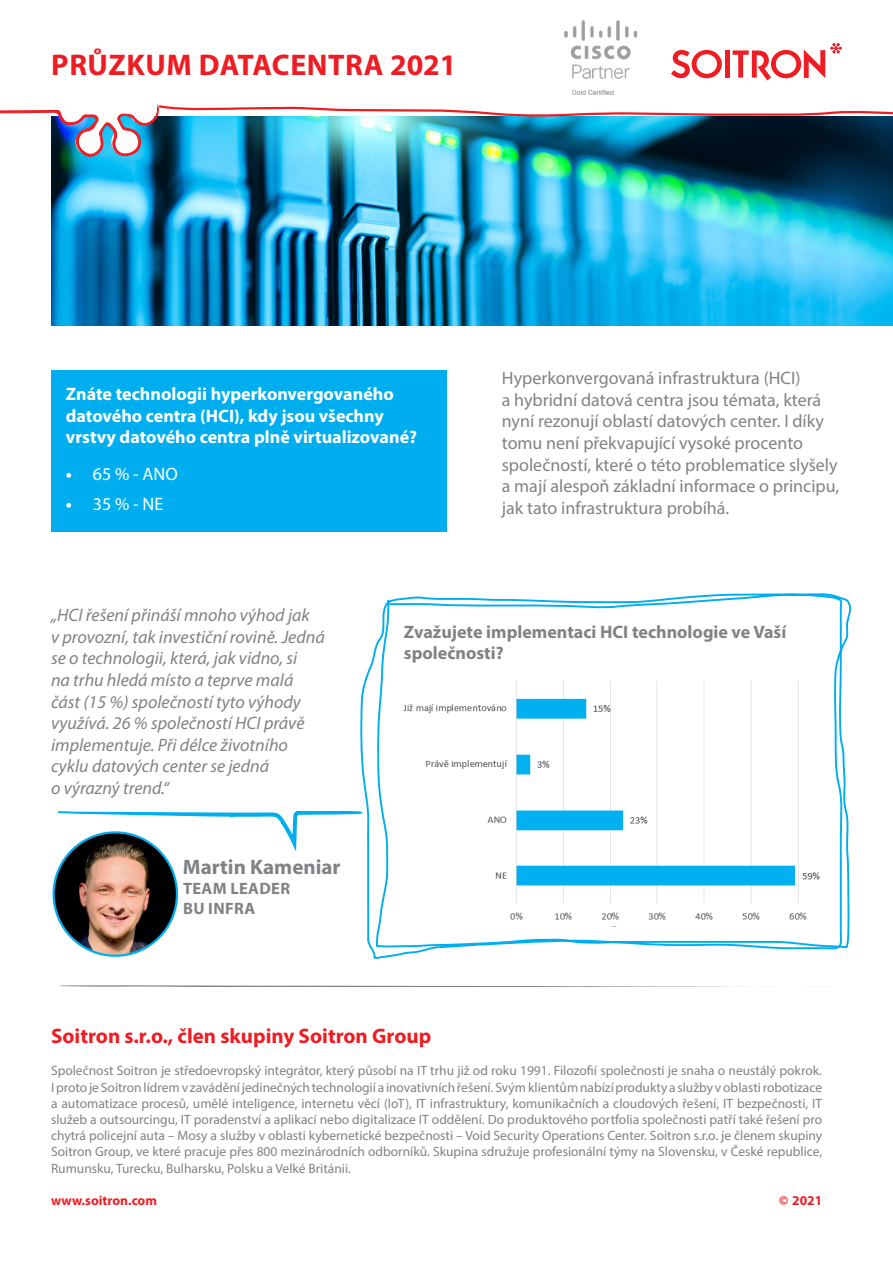
<style>
.page{position:relative;width:893px;height:1263px;background:#fff}
.page>*{position:absolute;margin:0;border:0;box-sizing:border-box;transform-origin:0 0}
.t1{font:700 30px "Myriad Pro";letter-spacing:.02em;color:#ee1d23}
.t2{font:700 21px "Myriad Pro";color:#ee1d23}
.t3{font:700 21px "Myriad Pro";color:#808285}
.t4{font:italic 18px/21.6px "Myriad Pro";color:#808285}
.t5{font:18px/21.6px "Myriad Pro";color:#808285}
.t6{font:700 18px/21.6px "Myriad Pro";color:#fff}
.t7{font:700 18px/21.6px "Myriad Pro";color:#808285}
.t8{font:18px "Myriad Pro";color:#fff}
.t9{font:700 16.5px "Myriad Pro";letter-spacing:.02em;color:#808285}
.t10{font:13.5px/16.2px "Myriad Pro";color:#808285;text-align:justify}
.t11{font:700 13.5px "Myriad Pro";color:#ee1d23}
.s1{font-weight:700}
</style>
<div class="page">
<img style="left:51px;top:158px;width:842px;height:167px">
<svg style="left:808px;top:986px;width:21px;height:1px"></svg>
<svg style="left:60px;top:985px;width:710px;height:2px"></svg>
<svg style="left:0;top:43px;width:893px;height:115px"></svg>
<img style="left:556px;top:20px;width:130px;height:103px">
<svg style="left:52px;top:811px;width:308px;height:140px"></svg>
<img style="left:54px;top:832px;width:123px;height:124px;border-radius:62px">
<svg style="left:360px;top:593px;width:491px;height:366px"></svg>
<div style="left:51px;top:371px;width:395px;height:161px;background:#00aeef"></div>
<img style="left:393px;top:673px;width:436px;height:254px">
<p class="t1" style="left:51px;top:45px;width:407px">PRŮZKUM DATACENTRA 2021</p>
<p class="t6" style="left:66px;top:383px;width:353px">Znáte technologii hyperkonvergovaného datového centra (HCI), kdy jsou všechny vrstvy datového centra plně virtualizované?</p>
<p class="t8" style="left:66px;top:463px;width:113px"><span class="s1">•</span> 65 % - ANO</p>
<p class="t8" style="left:66px;top:493px;width:99px"><span class="s1">•</span> 35 % - NE</p>
<p class="t5" style="left:502px;top:367px;width:339px">Hyperkonvergovaná infrastruktura (HCI)<br>a hybridní datová centra jsou témata, která nyní rezonují oblastí datových center. I díky tomu není překvapující vysoké procento společností, které o této problematice slyšely a mají alespoň základní informace o principu, jak tato infrastruktura probíhá.</p>
<p class="t4" style="left:51px;top:604px;width:275px">„HCI řešení přináší mnoho výhod jak<br>v provozní, tak investiční rovině. Jedná se o technologii, která, jak vidno, si<br>na trhu hledá místo a teprve malá část (15 %) společností tyto výhody využívá. 26 % společností HCI právě implementuje. Při délce životního cyklu datových center se jedná<br>o výrazný trend.“</p>
<p class="t3" style="left:183px;top:854px;width:159px">Martin Kameniar</p>
<p class="t9" style="left:183px;top:878px;width:109px">TEAM LEADER</p>
<p class="t9" style="left:183px;top:898px;width:74px">BU INFRA</p>
<p class="t7" style="left:404px;top:620px;width:384px">Zvažujete implementaci HCI technologie ve Vaší společnosti?</p>
<p class="t2" style="left:51px;top:1022px;width:382px">Soitron s.r.o., člen skupiny Soitron Group</p>
<p class="t10" style="left:51px;top:1062px;width:773px">Společnost Soitron je středoevropský integrátor, který působí na IT trhu již od roku 1991. Filozofií společnosti je snaha o neustálý pokrok.</p>
<p class="t10" style="left:51px;top:1079px;width:773px">I proto je Soitron lídrem v zavádění jedinečných technologií a inovativních řešení. Svým klientům nabízí produkty a služby v oblasti robotizace a automatizace procesů, umělé inteligence, internetu věcí (IoT), IT infrastruktury, komunikačních a cloudových řešení, IT bezpečnosti, IT služeb a outsourcingu, IT poradenství a aplikací nebo digitalizace IT oddělení. Do produktového portfolia společnosti patří také řešení pro chytrá policejní auta – Mosy a služby v oblasti kybernetické bezpečnosti – Void Security Operations Center. Soitron s.r.o. je členem skupiny Soitron Group, ve které pracuje přes 800 mezinárodních odborníků. Skupina sdružuje profesionální týmy na Slovensku, v České republice, Rumunsku, Turecku, Bulharsku, Polsku a Velké Británii.</p>
<p class="t11" style="left:51px;top:1191px;width:107px">www.soitron.com</p>
<p class="t11" style="left:779px;top:1191px;width:45px">© 2021</p>
</div>
